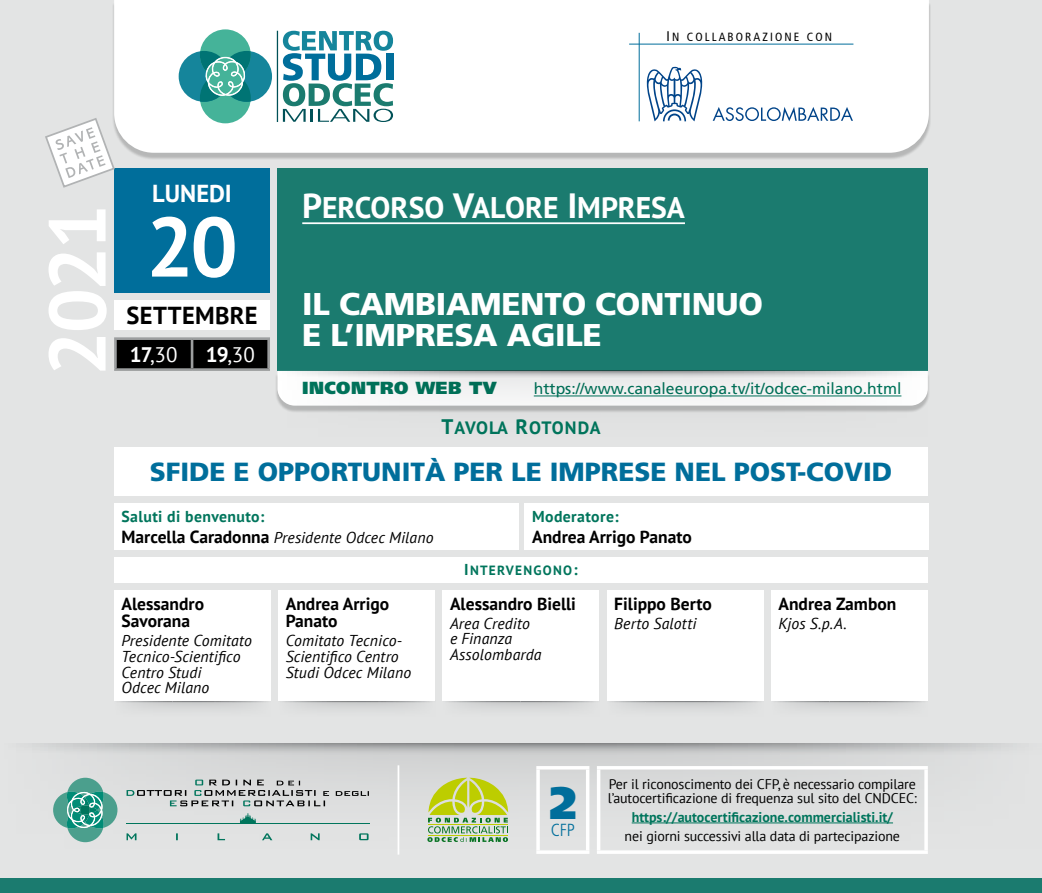
<style>
.page{position:relative;width:1042px;height:893px;background:#e3e4e4}
.page>*{position:absolute;margin:0;border:0;box-sizing:border-box;transform-origin:0 0}
.SOMMARIO_OKKKK{font:700 84px "PT Sans";color:#fff}
.SOTTOTITOLI_NERI{font:900 45.5px "Frutiger";color:#006e9b}
.SOTTOTITOLI_NERI-2{font:31.5px/31.5px "Frutiger Black SC850";letter-spacing:-.01em;color:#fff}
.t1{font:29.75px "PT Sans Bold SC850";color:#fff}
.OK_TESTO_VERDE{font:900 26.25px "Frutiger";color:#006e9b}
.t2{font:700 24.5px "PT Sans";letter-spacing:.015em;color:#000}
.t3{font:700 24.5px "PT Sans";letter-spacing:.005em;color:#fff}
.t4{font:21px "PT Sans";color:#fff}
.OK_TESTO_VERDE-2{font:17.85px "PT Sans Bold SC850";letter-spacing:.03em;color:#00755c}
.Testo_piano{font:700 17.5px/17.5px "PT Sans";color:#000}
.SOTTOTITOLI_NERI-3{font:900 17.5px "Frutiger";letter-spacing:.025em;color:#00755c}
.SOTTOTITOLI_NERI-4{font:300 condensed 17.5px "Frutiger";color:#006e9b}
.Testo_piano-2{font:italic 15.75px/15.8px "PT Sans";letter-spacing:.005em;color:#000}
.SOTTOTITOLI_NERI-5{font:15.75px "Frutiger";color:#00755c}
.t5{font:700 15.75px "PT Sans";letter-spacing:.025em;color:#00755c}
.t6{font:14px/14px "PT Sans";letter-spacing:-.01em;color:#000}
.t7{font:700 14px "PT Sans";color:#00755c}
.OK_TESTO_VERDE-3{font:13.47px "PT Sans Bold SC850";letter-spacing:.095em;color:#00755c}
.SOTTOTITOLI_NERI-6{font:11.9px "Frutiger Cn SC850";letter-spacing:.175em;color:#000}
.s1{font-size:14px}
.s2{font-weight:700}
.s3{font-size:35px}
.s4{font-size:21px}
.s5{font-weight:700;font-style:normal;font-size:17.5px}
.s6{font-family:"PT Sans Bold SC850";font-weight:400}
.s7{font-size:15.75px}
</style>
<div class="page">
<div style="left:0;top:878px;width:1042px;height:15px;background:#1b7b6f"></div>
<div style="left:114px;top:701px;width:157px;height:20px;background:linear-gradient(to bottom,#d2d3d3,#e5e6e6)"></div>
<svg style="left:114px;top:701px;width:157px;height:2px"></svg>
<div style="left:278px;top:701px;width:157px;height:20px;background:linear-gradient(to bottom,#d2d3d3,#e5e6e6)"></div>
<svg style="left:278px;top:701px;width:157px;height:2px"></svg>
<div style="left:442px;top:701px;width:157px;height:20px;background:linear-gradient(to bottom,#d2d3d3,#e5e6e6)"></div>
<svg style="left:442px;top:701px;width:157px;height:2px"></svg>
<div style="left:607px;top:701px;width:156px;height:20px;background:linear-gradient(to bottom,#d2d3d3,#e5e6e6)"></div>
<svg style="left:607px;top:701px;width:156px;height:2px"></svg>
<div style="left:771px;top:701px;width:157px;height:20px;background:linear-gradient(to bottom,#d2d3d3,#e5e6e6)"></div>
<svg style="left:771px;top:701px;width:157px;height:2px"></svg>
<div style="left:277px;top:169px;width:651px;height:202px;background:#1b7b6f"></div>
<hr style="left:302px;top:222px;width:383px;height:2px;background:#fff">
<div style="left:114px;top:300px;width:156px;height:30px;background:#fff"></div>
<div style="left:117px;top:340px;width:150px;height:28px;background:#000"></div>
<hr style="left:114px;top:337px;width:78px;height:3px;background:#9c9e9f">
<hr style="left:114px;top:340px;width:3px;height:28px;background:#9c9e9f">
<hr style="left:192px;top:337px;width:78px;height:3px;background:#9c9e9f">
<hr style="left:191px;top:340px;width:2px;height:28px;background:#9c9e9f">
<hr style="left:267px;top:340px;width:3px;height:28px;background:#9c9e9f">
<hr style="left:114px;top:368px;width:78px;height:3px;background:#9c9e9f">
<hr style="left:192px;top:368px;width:78px;height:3px;background:#9c9e9f">
<div style="left:114px;top:169px;width:156px;height:124px;background:#006e9b"></div>
<svg style="left:49px;top:209px;width:58px;height:162px"></svg>
<div style="left:112px;top:3px;width:819px;height:157px;background:#000;opacity:.2"></div>
<div style="left:114px;top:0;width:815px;height:153px;background:#fff"></div>
<hr style="left:277px;top:31px;width:1px;height:91px;background:#005157">
<svg style="left:283px;top:31px;width:110px;height:91px;background:#93c1c9"></svg>
<div style="left:200px;top:72px;width:51px;height:51px;background:#45b399;border-radius:50%"></div>
<div style="left:221px;top:51px;width:51px;height:51px;background:#15859b;border-radius:50%"></div>
<div style="left:179px;top:51px;width:50px;height:51px;background:#15859b;border-radius:50%"></div>
<div style="left:200px;top:29px;width:51px;height:51px;background:#45b399;border-radius:50%"></div>
<svg style="left:200px;top:51px;width:51px;height:51px"></svg>
<svg style="left:646px;top:67px;width:57px;height:54px;background:#b4c8dc"></svg>
<svg style="left:713px;top:107px;width:140px;height:14px;background:#b5c8dc"></svg>
<hr style="left:639px;top:33px;width:1px;height:88px;background:#006e9b">
<hr style="left:629px;top:44px;width:224px;height:1px;background:#006e9b">
<svg style="left:32px;top:743px;width:985px;height:14px"></svg>
<svg style="left:46px;top:119px;width:68px;height:68px"></svg>
<div style="left:45px;top:118px;width:70px;height:69px;border:2px solid #b1b3b4;border-radius:18px"></div>
<svg style="left:55px;top:127px;width:51px;height:51px;background:#eceded"></svg>
<div style="left:114px;top:590px;width:157px;height:111px;background:#fff"></div>
<div style="left:278px;top:590px;width:157px;height:111px;background:#fff"></div>
<div style="left:442px;top:590px;width:157px;height:111px;background:#fff"></div>
<div style="left:607px;top:590px;width:156px;height:111px;background:#fff"></div>
<div style="left:771px;top:590px;width:157px;height:111px;background:#fff"></div>
<div style="left:114px;top:448px;width:814px;height:48px;background:#fff"></div>
<div style="left:114px;top:557px;width:814px;height:26px;background:#fff"></div>
<div style="left:525px;top:503px;width:404px;height:47px;background:#fff"></div>
<div style="left:114px;top:503px;width:404px;height:47px;background:#fff"></div>
<svg style="left:127px;top:780px;width:242px;height:26px"></svg>
<svg style="left:127px;top:833px;width:241px;height:7px"></svg>
<svg style="left:240px;top:813px;width:16px;height:10px"></svg>
<hr style="left:126px;top:823px;width:243px;height:1px;background:#00755c">
<svg style="left:53px;top:778px;width:64px;height:64px"></svg>
<svg style="left:427px;top:778px;width:81px;height:64px"></svg>
<hr style="left:397px;top:765px;width:2px;height:90px;background:#fff">
<hr style="left:597px;top:766px;width:331px;height:3px;background:#fff">
<hr style="left:597px;top:769px;width:3px;height:81px;background:#fff">
<hr style="left:924px;top:769px;width:4px;height:81px;background:#fff">
<hr style="left:597px;top:850px;width:331px;height:4px;background:#fff">
<hr style="left:632px;top:823px;width:261px;height:1px;background:#00755c">
<hr style="left:536px;top:766px;width:53px;height:3px;background:#fff">
<hr style="left:536px;top:769px;width:4px;height:81px;background:#fff">
<hr style="left:586px;top:769px;width:3px;height:81px;background:#fff">
<hr style="left:536px;top:850px;width:53px;height:4px;background:#fff">
<svg style="left:277px;top:380px;width:651px;height:68px"></svg>
<svg style="left:277px;top:371px;width:651px;height:9px"></svg>
<p class="SOTTOTITOLI_NERI-6" style="left:666px;top:30px;width:167px"><span class="s1">I</span>N COLLABORAZI ONE CON</p>
<p class="t3" style="left:152px;top:177px;width:81px">LUNEDI</p>
<p class="SOMMARIO_OKKKK" style="left:146px;top:191px;width:93px">20</p>
<p class="t2" style="left:127px;top:299px;width:133px">SETTEMBRE</p>
<p class="t4" style="left:130px;top:341px;width:49px"><span class="s2">17</span>,30</p>
<p class="t4" style="left:206px;top:341px;width:50px"><span class="s2">19</span>,30</p>
<p class="t1" style="left:302px;top:188px;width:384px"><span class="s3">P</span>ERCORSO <span class="s3">V</span>ALORE <span class="s3">I</span>MPRESA</p>
<p class="SOTTOTITOLI_NERI-2" style="left:302px;top:287px;width:462px">IL CAMBIAMENTO CONTINUO<br>E L’IMPRESA AGILE</p>
<p class="SOTTOTITOLI_NERI-3" style="left:302px;top:378px;width:196px">INCONTRO WEB TV</p>
<p class="SOTTOTITOLI_NERI-5" style="left:534px;top:380px;width:369px">https://www.canaleeuropa.tv/it/odcec-milano.html</p>
<p class="OK_TESTO_VERDE-2" style="left:441px;top:416px;width:161px"><span class="s4">T</span>AVOLA <span class="s4">R</span>OTONDA</p>
<p class="OK_TESTO_VERDE" style="left:150px;top:456px;width:744px">SFIDE E OPPORTUNITÀ PER LE IMPRESE NEL POST-COVID</p>
<p class="t5" style="left:122px;top:506px;width:144px">Saluti di benvenuto:</p>
<p class="Testo_piano-2" style="left:122px;top:529px;width:314px"><span class="s5">Marcella Caradonna</span> Presidente Odcec Milano</p>
<p class="Testo_piano" style="left:122px;top:594px;width:84px">Alessandro<br>Savorana</p>
<p class="Testo_piano-2" style="left:122px;top:632px;width:132px">Presidente Comitato<br>Tecnico-Scientifico<br>Centro Studi<br>Odcec Milano</p>
<p class="Testo_piano" style="left:286px;top:594px;width:105px">Andrea Arrigo<br>Panato</p>
<p class="Testo_piano-2" style="left:286px;top:632px;width:127px">Comitato Tecnico-<br>Scientifico Centro<br>Studi Odcec Milano</p>
<p class="t5" style="left:532px;top:506px;width:88px">Moderatore<span class="s6">:</span></p>
<p class="Testo_piano" style="left:532px;top:528px;width:161px">Andrea Arrigo Panato</p>
<p class="OK_TESTO_VERDE-3" style="left:464px;top:561px;width:115px"><span class="s7">I</span>NTERVENGONO<span class="s7">:</span></p>
<p class="Testo_piano" style="left:450px;top:594px;width:127px">Alessandro Bielli</p>
<p class="Testo_piano-2" style="left:450px;top:615px;width:93px">Area Credito<br>e Finanza<br>Assolombarda</p>
<p class="Testo_piano" style="left:614px;top:594px;width:99px">Filippo Berto</p>
<p class="Testo_piano-2" style="left:614px;top:615px;width:84px">Berto Salotti</p>
<p class="Testo_piano" style="left:778px;top:594px;width:119px">Andrea Zambon</p>
<p class="Testo_piano-2" style="left:778px;top:615px;width:70px">Kjos S.p.A.</p>
<p class="SOTTOTITOLI_NERI" style="left:549px;top:775px;width:28px">2</p>
<p class="SOTTOTITOLI_NERI-4" style="left:551px;top:820px;width:26px">CFP</p>
<p class="t6" style="left:608px;top:777px;width:311px">Per il riconoscimento dei CFP, è necessario compilare l’autocertificazione di frequenza sul sito del CNDCEC:</p>
<p class="t7" style="left:632px;top:808px;width:263px">https://autocertificazione.commercialisti.it/</p>
<p class="t6" style="left:624px;top:829px;width:277px">nei giorni successivi alla data di partecipazione</p>
</div>
